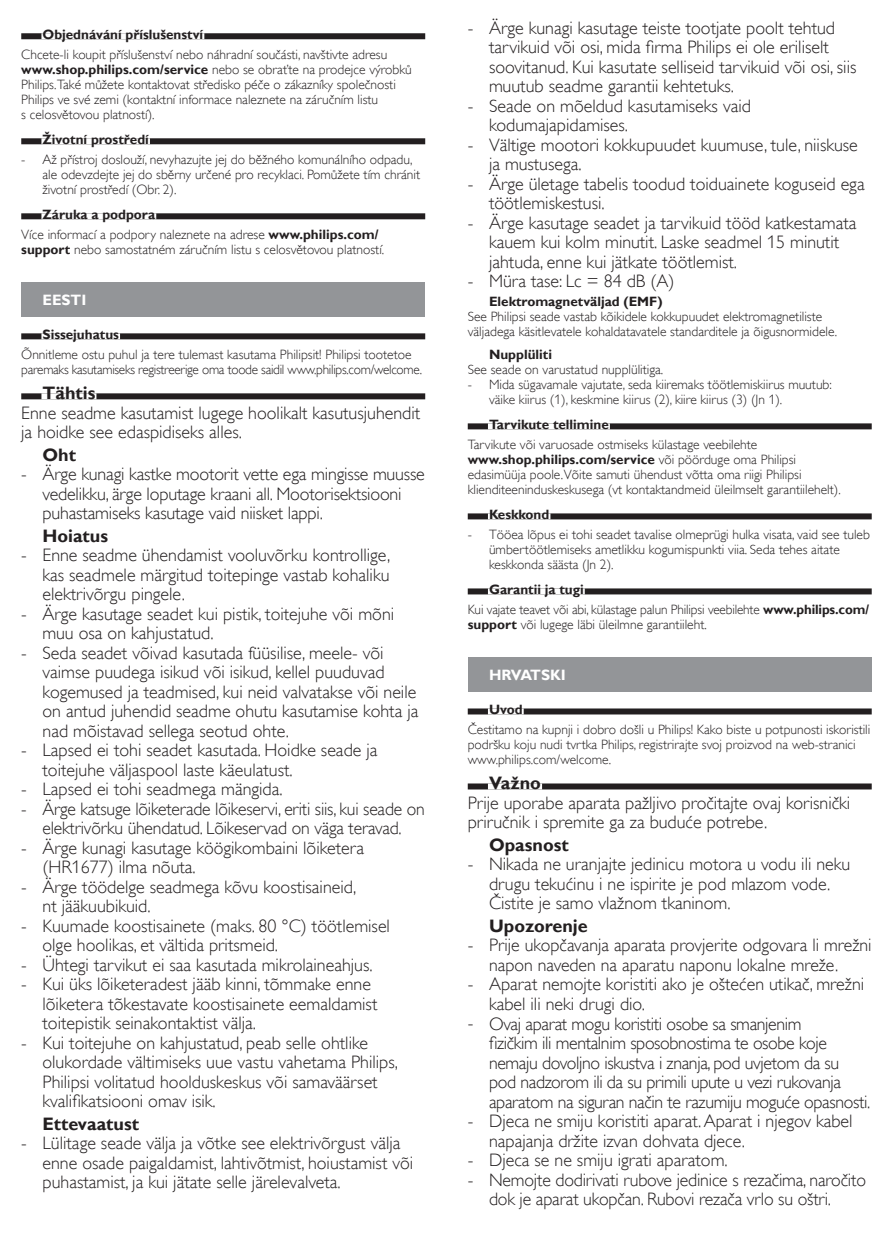
<style>
.page{position:relative;width:893px;height:1259px;background:#fff}
.page>*{position:absolute;margin:0;border:0;box-sizing:border-box;transform-origin:0 0}
.t1{font:18px/19.5px "Gill Sans Alt One WGL Light";color:#231f20}
.t2{font:18px/19.5px "Gill Sans Alt One WGL Light";letter-spacing:-.02em;color:#231f20}
.t3{font:700 18px "Gill Sans Alt One WGL";color:#231f20}
.t4{font:700 15px "Gill Sans Alt One WGL";color:#fff}
.t5{font:13.5px/15px "Gill Sans Alt One WGL Light";color:#231f20}
.t6{font:700 13.5px "Gill Sans Alt One WGL";color:#231f20}
.s1{font-family:"Gill Sans Alt One WGL";font-weight:700}
.s2{font-family:"Gill Sans Alt One WGL Light";font-weight:400}
</style>
<div class="page">
<div style="left:468px;top:423px;width:404px;height:6px;background:#231f20"></div>
<div style="left:488px;top:423px;width:122px;height:6px;background:#fff"></div>
<div style="left:468px;top:513px;width:404px;height:6px;background:#231f20"></div>
<div style="left:488px;top:513px;width:62px;height:6px;background:#fff"></div>
<div style="left:468px;top:588px;width:404px;height:6px;background:#231f20"></div>
<div style="left:488px;top:588px;width:97px;height:6px;background:#fff"></div>
<div style="left:468px;top:708px;width:404px;height:6px;background:#231f20"></div>
<div style="left:488px;top:708px;width:36px;height:6px;background:#fff"></div>
<div style="left:468px;top:783px;width:404px;height:6px;background:#231f20"></div>
<div style="left:488px;top:783px;width:54px;height:6px;background:#fff"></div>
<div style="left:468px;top:658px;width:404px;height:34px;background:#939598"></div>
<div style="left:21px;top:33px;width:404px;height:6px;background:#231f20"></div>
<div style="left:41px;top:33px;width:163px;height:6px;background:#fff"></div>
<div style="left:21px;top:138px;width:404px;height:6px;background:#231f20"></div>
<div style="left:41px;top:138px;width:109px;height:6px;background:#fff"></div>
<div style="left:21px;top:213px;width:404px;height:6px;background:#231f20"></div>
<div style="left:41px;top:213px;width:115px;height:6px;background:#fff"></div>
<div style="left:21px;top:333px;width:404px;height:6px;background:#231f20"></div>
<div style="left:41px;top:333px;width:79px;height:6px;background:#fff"></div>
<div style="left:21px;top:393px;width:404px;height:6px;background:#231f20"></div>
<div style="left:41px;top:393px;width:55px;height:6px;background:#fff"></div>
<div style="left:21px;top:283px;width:404px;height:34px;background:#939598"></div>
<p class="t6" style="left:43px;top:25px;width:162px">Objednávání příslušenství</p>
<p class="t5" style="left:21px;top:47px;width:392px">Chcete-li koupit příslušenství nebo náhradní součásti, navštivte adresu <span class="s1">www.shop.philips.com/service</span> nebo se obraťte na prodejce výrobků Philips.Také můžete kontaktovat středisko péče o zákazníky společnosti Philips ve své zemi (kontaktní informace naleznete na záručním listu<br>s celosvětovou platností).</p>
<p class="t6" style="left:43px;top:130px;width:108px">Životní prostředí</p>
<p class="t5" style="left:43px;top:152px;width:379px;text-indent:-21px">- Až přístroj doslouží, nevyhazujte jej do běžného komunálního odpadu, ale odevzdejte jej do sběrny určené pro recyklaci. Pomůžete tím chránit životní prostředí (Obr. 2).</p>
<p class="t6" style="left:43px;top:205px;width:114px">Záruka a podpora</p>
<p class="t5" style="left:21px;top:227px;width:365px">Více informací a podpory naleznete na adrese <span class="s1">www.philips.com/ support</span> nebo samostatném záručním listu s celosvětovou platností.</p>
<p class="t4" style="left:43px;top:290px;width:45px">EESTI</p>
<p class="t6" style="left:43px;top:325px;width:78px">Sissejuhatus</p>
<p class="t5" style="left:21px;top:347px;width:402px">Õnnitleme ostu puhul ja tere tulemast kasutama Philipsit! Philipsi tootetoe paremaks kasutamiseks registreerige oma toode saidil www.philips.com/welcome.</p>
<p class="t3" style="left:43px;top:381px;width:54px">Tähtis</p>
<p class="t1" style="left:21px;top:403px;width:400px">Enne seadme kasutamist lugege hoolikalt kasutusjuhendit ja hoidke see edaspidiseks alles.</p>
<p class="t3" style="left:43px;top:442px;width:35px">Oht</p>
<p class="t1" style="left:43px;top:464px;width:384px;text-indent:-21px">- Ärge kunagi kastke mootorit vette ega mingisse muusse vedelikku, ärge loputage kraani all. Mootorisektsiooni puhastamiseks kasutage vaid niisket lappi.</p>
<p class="t3" style="left:43px;top:523px;width:67px">Hoiatus</p>
<p class="t1" style="left:43px;top:545px;width:349px;text-align:justify;text-indent:-21px">- Enne seadme ühendamist vooluvõrku kontrollige, kas seadmele märgitud toitepinge vastab kohaliku elektrivõrgu pingele.</p>
<p class="t1" style="left:43px;top:604px;width:353px;text-indent:-21px">- Ärge kasutage seadet kui pistik, toitejuhe või mõni muu osa on kahjustatud.</p>
<p class="t1" style="left:43px;top:643px;width:377px;text-indent:-21px">- Seda seadet võivad kasutada füüsilise, meele- või vaimse puudega isikud või isikud, kellel puuduvad kogemused ja teadmised, kui neid valvatakse või neile on antud juhendid seadme ohutu kasutamise kohta ja nad mõistavad sellega seotud ohte.</p>
<p class="t1" style="left:43px;top:740px;width:337px;text-indent:-21px">- Lapsed ei tohi seadet kasutada. Hoidke seade ja toitejuhe väljaspool laste käeulatust.</p>
<p class="t1" style="left:21px;top:779px;width:263px">- Lapsed ei tohi seadmega mängida.</p>
<p class="t1" style="left:21px;top:799px;width:405px;text-align:center">- Ärge katsuge lõiketerade lõikeservi, eriti siis, kui seade on elektrivõrku ühendatud. Lõikeservad on väga teravad.</p>
<p class="t1" style="left:43px;top:838px;width:323px;text-indent:-21px">- Ärge kunagi kasutage köögikombaini lõiketera (HR1677) ilma nõuta.</p>
<p class="t1" style="left:43px;top:877px;width:315px;text-indent:-21px">- Ärge töödelge seadmega kõvu koostisaineid, nt jääkuubikuid.</p>
<p class="t1" style="left:43px;top:916px;width:349px;text-indent:-21px">- Kuumade koostisainete (maks. 80 °C) töötlemisel olge hoolikas, et vältida pritsmeid.</p>
<p class="t1" style="left:21px;top:955px;width:353px">- Ühtegi tarvikut ei saa kasutada mikrolaineahjus.</p>
<p class="t1" style="left:43px;top:974px;width:336px;text-indent:-21px">- Kui üks lõiketeradest jääb kinni, tõmmake enne lõiketera tõkestavate koostisainete eemaldamist toitepistik seinakontaktist välja.</p>
<p class="t1" style="left:43px;top:1033px;width:357px;text-indent:-21px">- Kui toitejuhe on kahjustatud, peab selle ohtlike olukordade vältimiseks uue vastu vahetama Philips, Philipsi volitatud hoolduskeskus või samaväärset kvalifikatsiooni omav isik.</p>
<p class="t3" style="left:43px;top:1111px;width:98px">Ettevaatust</p>
<p class="t1" style="left:43px;top:1133px;width:372px;text-indent:-21px">- Lülitage seade välja ja võtke see elektrivõrgust välja enne osade paigaldamist, lahtivõtmist, hoiustamist või puhastamist, ja kui jätate selle järelevalveta.</p>
<p class="t1" style="left:489px;top:18px;width:369px;text-indent:-21px">- Ärge kunagi kasutage teiste tootjate poolt tehtud tarvikuid või osi, mida firma Philips ei ole eriliselt soovitanud. Kui kasutate selliseid tarvikuid või osi, siis muutub seadme garantii kehtetuks.</p>
<p class="t1" style="left:489px;top:96px;width:263px;text-indent:-21px">- Seade on mõeldud kasutamiseks vaid kodumajapidamises.</p>
<p class="t1" style="left:489px;top:135px;width:370px;text-indent:-21px">- Vältige mootori kokkupuudet kuumuse, tule, niiskuse ja mustusega.</p>
<p class="t1" style="left:489px;top:174px;width:377px;text-indent:-21px">- Ärge ületage tabelis toodud toiduainete koguseid ega töötlemiskestusi.</p>
<p class="t1" style="left:489px;top:213px;width:369px;text-indent:-21px">- Ärge kasutage seadet ja tarvikuid tööd katkestamata kauem kui kolm minutit. Laske seadmel 15 minutit jahtuda, enne kui jätkate töötlemist.</p>
<p class="t1" style="left:468px;top:271px;width:208px">- Müra tase: Lc = 84 dB (A)</p>
<p class="t6" style="left:489px;top:292px;width:175px">Elektromagnetväljad (EMF)</p>
<p class="t5" style="left:468px;top:309px;width:371px">See Philipsi seade vastab kõikidele kokkupuudet elektromagnetiliste väljadega käsitlevatele kohaldatavatele standarditele ja õigusnormidele.</p>
<p class="t6" style="left:489px;top:345px;width:64px">Nupplüliti</p>
<p class="t5" style="left:468px;top:362px;width:197px">See seade on varustatud nupplülitiga.</p>
<p class="t5" style="left:489px;top:377px;width:344px;text-indent:-21px">- Mida sügavamale vajutate, seda kiiremaks töötlemiskiirus muutub: väike kiirus (1), keskmine kiirus (2), kiire kiirus (3) (Jn 1).</p>
<p class="t6" style="left:489px;top:415px;width:121px">Tarvikute tellimine</p>
<p class="t5" style="left:468px;top:437px;width:291px">Tarvikute või varuosade ostmiseks külastage veebilehte</p>
<p class="t6" style="left:468px;top:450px;width:330px">www.shop.philips.com/service <span class="s2">või pöörduge oma Philipsi</span></p>
<p class="t5" style="left:468px;top:467px;width:374px">edasimüüja poole.Võite samuti ühendust võtta oma riigi Philipsi klienditeeninduskeskusega (vt kontaktandmeid üleilmselt garantiilehelt).</p>
<p class="t6" style="left:489px;top:505px;width:62px">Keskkond</p>
<p class="t5" style="left:489px;top:527px;width:382px;text-indent:-21px">- Tööea lõpus ei tohi seadet tavalise olmeprügi hulka visata, vaid see tuleb ümbertöötlemiseks ametlikku kogumispunkti viia. Seda tehes aitate keskkonda säästa (Jn 2).</p>
<p class="t6" style="left:489px;top:580px;width:96px">Garantii ja tugi</p>
<p class="t5" style="left:468px;top:602px;width:403px">Kui vajate teavet või abi, külastage palun Philipsi veebilehte <span class="s1">www.philips.com/ support</span> või lugege läbi üleilmne garantiileht.</p>
<p class="t4" style="left:489px;top:665px;width:78px">HRVATSKI</p>
<p class="t6" style="left:489px;top:700px;width:35px">Uvod</p>
<p class="t5" style="left:468px;top:722px;width:404px">Čestitamo na kupnji i dobro došli u Philips! Kako biste u potpunosti iskoristili podršku koju nudi tvrtka Philips, registrirajte svoj proizvod na web-stranici www.philips.com/welcome.</p>
<p class="t3" style="left:489px;top:771px;width:53px">Važno</p>
<p class="t1" style="left:468px;top:793px;width:384px">Prije uporabe aparata pažljivo pročitajte ovaj korisnički priručnik i spremite ga za buduće potrebe.</p>
<p class="t3" style="left:489px;top:832px;width:81px">Opasnost</p>
<p class="t1" style="left:489px;top:854px;width:363px;text-indent:-21px">- Nikada ne uranjajte jedinicu motora u vodu ili neku drugu tekućinu i ne ispirite je pod mlazom vode.<br>Čistite je samo vlažnom tkaninom.</p>
<p class="t3" style="left:489px;top:913px;width:100px">Upozorenje</p>
<p class="t1" style="left:489px;top:935px;width:384px;text-indent:-21px">- Prije ukopčavanja aparata provjerite odgovara li mrežni napon naveden na aparatu naponu lokalne mreže.</p>
<p class="t1" style="left:489px;top:974px;width:377px;text-indent:-21px">- Aparat nemojte koristiti ako je oštećen utikač, mrežni kabel ili neki drugi dio.</p>
<p class="t2" style="left:489px;top:1013px;width:383px;text-indent:-21px">- Ovaj aparat mogu koristiti osobe sa smanjenim<br>fizičkim ili mentalnim sposobnostima te osobe koje nemaju dovoljno iskustva i znanja, pod uvjetom da su pod nadzorom ili da su primili upute u vezi rukovanja aparatom na siguran način te razumiju moguće opasnosti.</p>
<p class="t1" style="left:489px;top:1111px;width:365px;text-indent:-21px">- Djeca ne smiju koristiti aparat. Aparat i njegov kabel napajanja držite izvan dohvata djece.</p>
<p class="t1" style="left:468px;top:1150px;width:261px">- Djeca se ne smiju igrati aparatom.</p>
<p class="t1" style="left:489px;top:1169px;width:378px;text-indent:-21px">- Nemojte dodirivati rubove jedinice s rezačima, naročito dok je aparat ukopčan. Rubovi rezača vrlo su oštri.</p>
</div>
